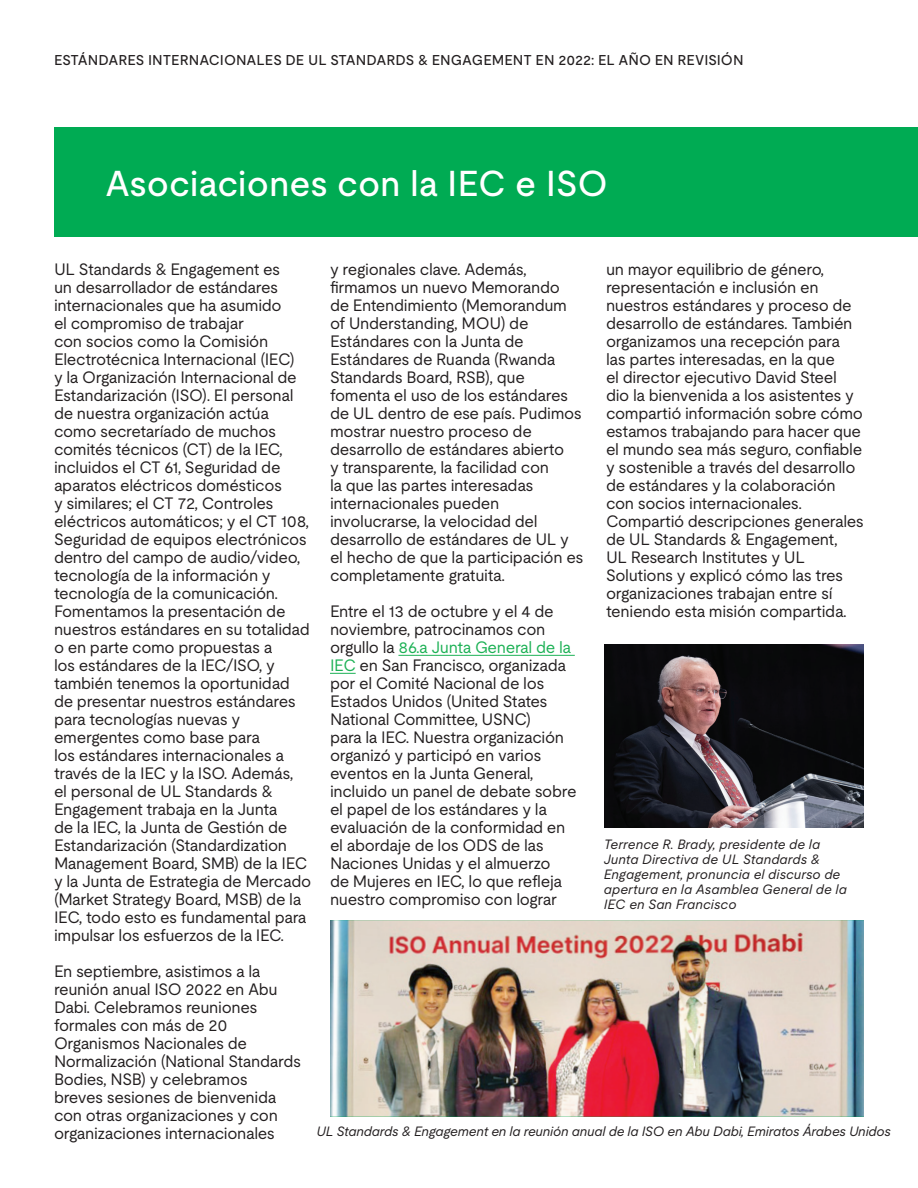
<style>
.page{position:relative;width:918px;height:1188px;background:#fff}
.page>*{position:absolute;margin:0;border:0;box-sizing:border-box;transform-origin:0 0}
.t1{font:500 36px "UL Moderat";color:#fff}
.t2{font:16.5px/18px "UL Moderat";letter-spacing:-.02em;color:#231f20}
.t3{font:500 14.25px "UL Moderat";color:#231f20}
.t4{font:italic 13.5px/15px "UL Moderat";letter-spacing:-.01em;color:#231f20}
.s1{color:#1db155}
</style>
<div class="page">
<div style="left:54px;top:127px;width:864px;height:110px;background:#00ab53"></div>
<hr style="left:398px;top:655px;width:177px;height:1px;background:#1db155">
<svg style="left:330px;top:673px;width:26px;height:1px"></svg>
<img style="left:330px;top:920px;width:534px;height:197px">
<img style="left:605px;top:644px;width:259px;height:183px">
<p class="t3" style="left:54px;top:49px;width:691px">ESTÁNDARES INTERNACIONALES DE UL STANDARDS &amp; ENGAGEMENT EN 2022: EL AÑO EN REVISIÓN</p>
<h1 class="t1" style="left:105px;top:155px;width:504px">Asociaciones con la IEC e ISO</h1>
<p class="t2" style="left:54px;top:260px;width:259px">UL Standards &amp; Engagement es<br>un desarrollador de estándares internacionales que ha asumido<br>el compromiso de trabajar<br>con socios como la Comisión<br>Electrotécnica Internacional (IEC)<br>y la Organización Internacional de<br>Estandarización (ISO). El personal de nuestra organización actúa como secretaríado de muchos comités técnicos (CT) de la IEC, incluidos el CT 61, Seguridad de aparatos eléctricos domésticos<br>y similares; el CT 72, Controles eléctricos automáticos; y el CT 108,<br>Seguridad de equipos electrónicos dentro del campo de audio/video, tecnología de la información y tecnología de la comunicación.<br>Fomentamos la presentación de nuestros estándares en su totalidad o en parte como propuestas a<br>los estándares de la IEC/ISO, y también tenemos la oportunidad de presentar nuestros estándares para tecnologías nuevas y emergentes como base para<br>los estándares internacionales a través de la IEC y la ISO. Además,<br>el personal de UL Standards &amp;<br>Engagement trabaja en la Junta<br>de la IEC, la Junta de Gestión de<br>Estandarización (Standardization<br>Management Board, SMB) de la IEC y la Junta de Estrategia de Mercado (Market Strategy Board, MSB) de la<br>IEC, todo esto es fundamental para impulsar los esfuerzos de la IEC.</p>
<p class="t2" style="left:54px;top:962px;width:249px">En septiembre, asistimos a la reunión anual ISO 2022 en Abu<br>Dabi. Celebramos reuniones formales con más de 20<br>Organismos Nacionales de<br>Normalización (National Standards<br>Bodies, NSB) y celebramos<br>breves sesiones de bienvenida con otras organizaciones y con organizaciones internacionales</p>
<p class="t2" style="left:330px;top:260px;width:255px">y regionales clave. Además, firmamos un nuevo Memorando de Entendimiento (Memorandum of Understanding, MOU) de<br>Estándares con la Junta de<br>Estándares de Ruanda (Rwanda<br>Standards Board, RSB), que fomenta el uso de los estándares de UL dentro de ese país. Pudimos mostrar nuestro proceso de desarrollo de estándares abierto<br>y transparente, la facilidad con<br>la que las partes interesadas internacionales pueden involucrarse, la velocidad del desarrollo de estándares de UL y el hecho de que la participación es completamente gratuita.</p>
<p class="t2" style="left:330px;top:602px;width:248px">Entre el 13 de octubre y el 4 de noviembre, patrocinamos con orgullo la <span class="s1">86.a Junta General de la<br>IEC</span> en San Francisco, organizada por el Comité Nacional de los<br>Estados Unidos (United States<br>National Committee, USNC)<br>para la IEC. Nuestra organización organizó y participó en varios eventos en la Junta General, incluido un panel de debate sobre el papel de los estándares y la evaluación de la conformidad en el abordaje de los ODS de las<br>Naciones Unidas y el almuerzo<br>de Mujeres en IEC, lo que refleja nuestro compromiso con lograr</p>
<p class="t2" style="left:606px;top:260px;width:260px">un mayor equilibrio de género, representación e inclusión en nuestros estándares y proceso de desarrollo de estándares. También organizamos una recepción para<br>las partes interesadas, en la que<br>el director ejecutivo David Steel dio la bienvenida a los asistentes y compartió información sobre cómo estamos trabajando para hacer que el mundo sea más seguro, confiable y sostenible a través del desarrollo de estándares y la colaboración con socios internacionales.<br>Compartió descripciones generales de UL Standards &amp; Engagement,<br>UL Research Institutes y UL<br>Solutions y explicó cómo las tres organizaciones trabajan entre sí teniendo esta misión compartida.</p>
<p class="t4" style="left:604px;top:836px;width:245px">Terrence R. Brady, presidente de la<br>Junta Directiva de UL Standards &amp;<br>Engagement, pronuncia el discurso de apertura en la Asamblea General de la<br>IEC en San Francisco</p>
<p class="t4" style="left:316px;top:1124px;width:576px">UL Standards &amp; Engagement en la reunión anual de la ISO en Abu Dabi, Emiratos Árabes Unidos</p>
</div>
